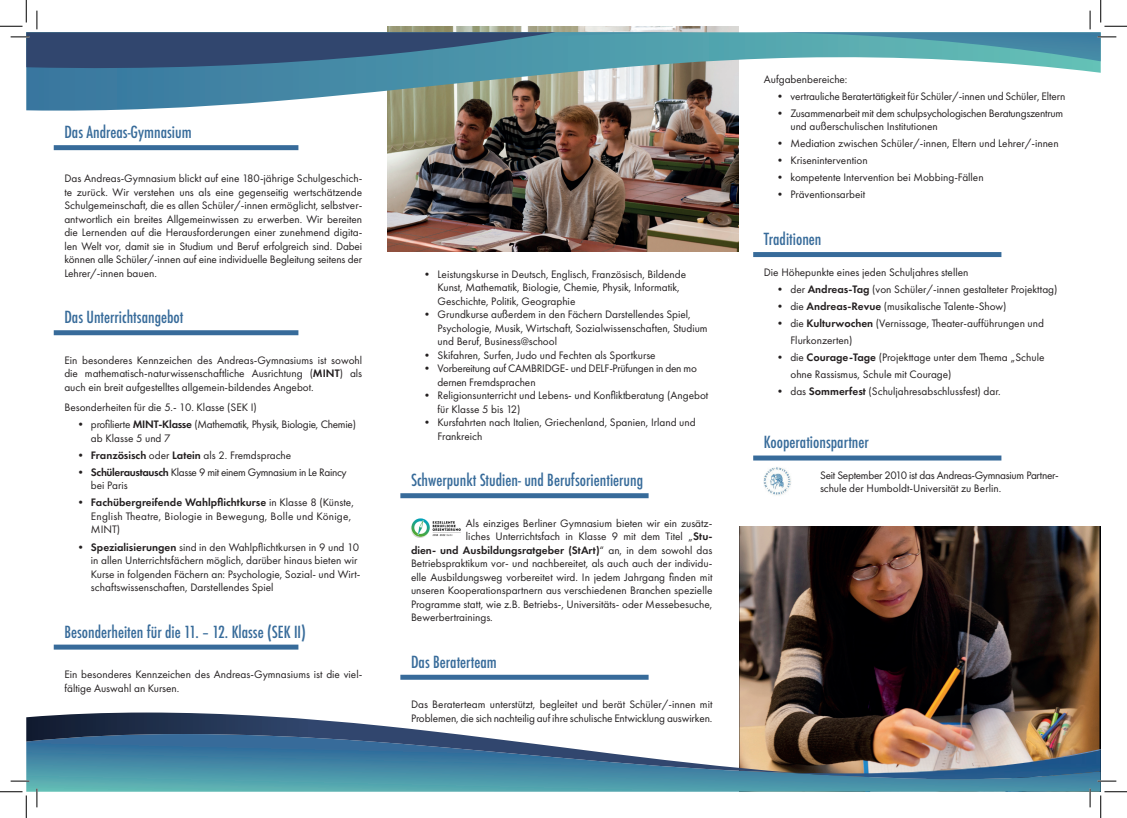
<style>
.page{position:relative;width:1127px;height:818px;background:#fff}
.page>*{position:absolute;margin:0;border:0;box-sizing:border-box;transform-origin:0 0}
.t1{font:500 condensed 16.25px "Futura";color:#376b9a}
.t2{font:11.25px/13.5px "Futura PT";color:#231f20}
.t3{font:11.25px/13.5px "Futura PT";letter-spacing:-.02em;color:#231f20}
.t4{font:11.25px/13.5px "Futura PT";letter-spacing:-.025em;color:#231f20}
.t5{font:11.25px/13.5px "Futura PT";letter-spacing:.02em;color:#231f20}
.t6{font:11.25px/13.5px "Futura PT";letter-spacing:-.03em;color:#231f20}
.t7{font:600 11.25px "Futura PT";color:#231f20}
.s1{font-weight:600}
.s2{font-weight:400}
</style>
<div class="page">
<img style="left:387px;top:112px;width:351px;height:139px">
<div style="left:54px;top:145px;width:244px;height:5px;background:#376b9a"></div>
<div style="left:54px;top:330px;width:244px;height:5px;background:#376b9a"></div>
<div style="left:54px;top:644px;width:244px;height:5px;background:#376b9a"></div>
<div style="left:400px;top:493px;width:248px;height:5px;background:#376b9a"></div>
<div style="left:400px;top:675px;width:248px;height:5px;background:#376b9a"></div>
<img style="left:411px;top:518px;width:50px;height:20px">
<div style="left:753px;top:252px;width:248px;height:5px;background:#376b9a"></div>
<div style="left:753px;top:455px;width:248px;height:5px;background:#376b9a"></div>
<img style="left:763px;top:467px;width:28px;height:29px">
<img style="left:739px;top:526px;width:361px;height:208px">
<svg style="left:26px;top:734px;width:1074px;height:58px;background:#60959b"></svg>
<svg style="left:26px;top:712px;width:768px;height:61px"></svg>
<svg style="left:812px;top:749px;width:288px;height:1px"></svg>
<img style="left:790px;top:750px;width:310px;height:29px">
<svg style="left:26px;top:70px;width:1074px;height:42px"></svg>
<svg style="left:11px;top:780px;width:18px;height:2px"></svg>
<svg style="left:1097px;top:780px;width:18px;height:2px"></svg>
<svg style="left:36px;top:788px;width:2px;height:19px"></svg>
<svg style="left:1088px;top:788px;width:2px;height:19px"></svg>
<svg style="left:0;top:791px;width:27px;height:27px"></svg>
<svg style="left:0;top:0;width:1126px;height:70px"></svg>
<svg style="left:1100px;top:791px;width:26px;height:27px"></svg>
<h1 class="t1" style="left:64px;top:122px;width:129px">Das Andreas-Gymnasium</h1>
<p class="t2" style="left:64px;top:172px;width:299px;text-align:justify">Das Andreas-Gymnasium blickt auf eine 180-jährige Schulgeschich&shy;te zurück. Wir verstehen uns als eine gegenseitig wertschätzende Schulgemeinschaft, die es allen Schüler/-innen ermöglicht, selbstver&shy;antwortlich ein breites Allgemeinwissen zu erwerben. Wir bereiten die Lernenden auf die Herausforderungen einer zunehmend digita&shy;len Welt vor, damit sie in Studium und Beruf erfolgreich sind. Dabei können alle Schüler/-innen auf eine individuelle Begleitung seitens der Lehrer/-innen bauen.</p>
<h1 class="t1" style="left:64px;top:307px;width:120px">Das Unterrichtsangebot</h1>
<p class="t2" style="left:64px;top:353px;width:299px;text-align:justify">Ein besonderes Kennzeichen des Andreas-Gymnasiums ist sowohl die mathematisch-naturwissenschaftliche Ausrichtung (<span class="s1">MINT</span>) als auch ein breit aufgestelltes allgemein-bildendes Angebot.</p>
<p class="t2" style="left:64px;top:401px;width:194px">Besonderheiten für die 5.- 10. Klasse (SEK I)</p>
<p class="t3" style="left:91px;top:418px;width:266px;text-indent:-16px">• profilierte <span class="s1">MINT-Klasse</span> (Mathematik, Physik, Biologie, Chemie) ab Klasse 5 und 7</p>
<p class="t2" style="left:75px;top:448px;width:218px">• <span class="s1">Französisch</span> oder <span class="s1">Latein</span> als 2. Fremdsprache</p>
<p class="t6" style="left:91px;top:465px;width:257px;text-indent:-16px">• <span class="s1">Schüleraustausch</span> Klasse 9 mit einem Gymnasium in Le Raincy bei Paris</p>
<p class="t5" style="left:91px;top:496px;width:264px;text-indent:-16px">• <span class="s1">Fachübergreifende Wahlpflichtkurse</span> in Klasse 8 (Künste,<br>English Theatre, Biologie in Bewegung, Bolle und Könige,<br>MINT)</p>
<p class="t2" style="left:91px;top:540px;width:271px;text-indent:-16px">• <span class="s1">Spezialisierungen</span> sind in den Wahlpflichtkursen in 9 und 10 in allen Unterrichtsfächern möglich, darüber hinaus bieten wir Kurse in folgenden Fächern an: Psychologie, Sozial- und Wirt&shy;schaftswissenschaften, Darstellendes Spiel</p>
<h1 class="t1" style="left:64px;top:621px;width:243px">Besonderheiten für die 11. – 12. Klasse (SEK II)</h1>
<p class="t2" style="left:64px;top:667px;width:299px">Ein besonderes Kennzeichen des Andreas-Gymnasiums ist die viel&shy;fältige Auswahl an Kursen.</p>
<p class="t2" style="left:437px;top:267px;width:250px;text-indent:-16px">• Leistungskurse in Deutsch, Englisch, Französisch, Bildende<br>Kunst, Mathematik, Biologie, Chemie, Physik, Informatik,<br>Geschichte, Politik, Geographie</p>
<p class="t2" style="left:437px;top:307px;width:271px;text-indent:-16px">• Grundkurse außerdem in den Fächern Darstellendes Spiel,<br>Psychologie, Musik, Wirtschaft, Sozialwissenschaften, Studium und Beruf, Business@school</p>
<p class="t2" style="left:421px;top:348px;width:235px">• Skifahren, Surfen, Judo und Fechten als Sportkurse</p>
<p class="t4" style="left:437px;top:361px;width:261px;text-indent:-16px">• Vorbereitung auf CAMBRIDGE- und DELF-Prüfungen in den mo dernen Fremdsprachen</p>
<p class="t2" style="left:437px;top:388px;width:272px;text-indent:-16px">• Religionsunterricht und Lebens- und Konfliktberatung (Angebot für Klasse 5 bis 12)</p>
<p class="t2" style="left:437px;top:415px;width:259px;text-indent:-16px">• Kursfahrten nach Italien, Griechenland, Spanien, Irland und<br>Frankreich</p>
<h1 class="t1" style="left:411px;top:470px;width:234px">Schwerpunkt Studien- und Berufsorientierung</h1>
<p class="t2" style="left:466px;top:516px;width:248px">Als einziges Berliner Gymnasium bieten wir ein zusätz-</p>
<p class="t2" style="left:466px;top:529px;width:248px">liches Unterrichtsfach in Klasse 9 mit dem Titel „<span class="s1">Stu-</span></p>
<p class="t7" style="left:411px;top:543px;width:303px">dien- und Ausbildungsratgeber (StArt)<span class="s2">“ an, in dem sowohl das</span></p>
<p class="t2" style="left:411px;top:556px;width:303px">Betriebspraktikum vor- und nachbereitet, als auch auch der individu-</p>
<p class="t2" style="left:411px;top:570px;width:303px">elle Ausbildungsweg vorbereitet wird. In jedem Jahrgang finden mit</p>
<p class="t2" style="left:411px;top:583px;width:303px">unseren Kooperationspartnern aus verschiedenen Branchen spezielle</p>
<p class="t2" style="left:411px;top:597px;width:303px">Programme statt, wie z.B. Betriebs-, Universitäts- oder Messebesuche,</p>
<p class="t2" style="left:411px;top:610px;width:83px">Bewerbertrainings.</p>
<h1 class="t1" style="left:411px;top:651px;width:87px">Das Beraterteam</h1>
<p class="t2" style="left:411px;top:697px;width:303px">Das Beraterteam unterstützt, begleitet und berät Schüler/-innen mit<br>Problemen, die sich nachteilig auf ihre schulische Entwicklung auswirken.</p>
<p class="t2" style="left:763px;top:72px;width:85px">Aufgabenbereiche:</p>
<p class="t2" style="left:774px;top:89px;width:292px">• vertrauliche Beratertätigkeit für Schüler/-innen und Schüler, Eltern</p>
<p class="t3" style="left:790px;top:106px;width:274px;text-indent:-16px">• Zusammenarbeit mit dem schulpsychologischen Beratungszentrum und außerschulischen Institutionen</p>
<p class="t2" style="left:774px;top:137px;width:285px">• Mediation zwischen Schüler/-innen, Eltern und Lehrer/-innen</p>
<p class="t2" style="left:774px;top:154px;width:95px">• Krisenintervention</p>
<p class="t2" style="left:774px;top:171px;width:211px">• kompetente Intervention bei Mobbing-Fällen</p>
<p class="t2" style="left:774px;top:188px;width:92px">• Präventionsarbeit</p>
<h1 class="t1" style="left:763px;top:229px;width:59px">Traditionen</h1>
<p class="t2" style="left:763px;top:265px;width:206px">Die Höhepunkte eines jeden Schuljahres stellen</p>
<p class="t2" style="left:774px;top:282px;width:284px">• der <span class="s1">Andreas-Tag</span> (von Schüler/-innen gestalteter Projekttag)</p>
<p class="t2" style="left:774px;top:299px;width:233px">• die <span class="s1">Andreas-Revue</span> (musikalische Talente-Show)</p>
<p class="t2" style="left:790px;top:314px;width:255px;line-height:17px;text-indent:-16px">• die <span class="s1">Kulturwochen</span> (Vernissage, Theater-aufführungen und<br>Flurkonzerten)</p>
<p class="t2" style="left:790px;top:348px;width:255px;line-height:17px;text-indent:-16px">• die <span class="s1">Courage-Tage</span> (Projekttage unter dem Thema „Schule ohne Rassismus, Schule mit Courage)</p>
<p class="t2" style="left:774px;top:384px;width:228px">• das <span class="s1">Sommerfest</span> (Schuljahresabschlussfest) dar.</p>
<h1 class="t1" style="left:763px;top:432px;width:106px">Kooperationspartner</h1>
<p class="t4" style="left:820px;top:468px;width:240px">Seit September 2010 ist das Andreas-Gymnasium Partner&shy;schule der Humboldt-Universität zu Berlin.</p>
</div>
